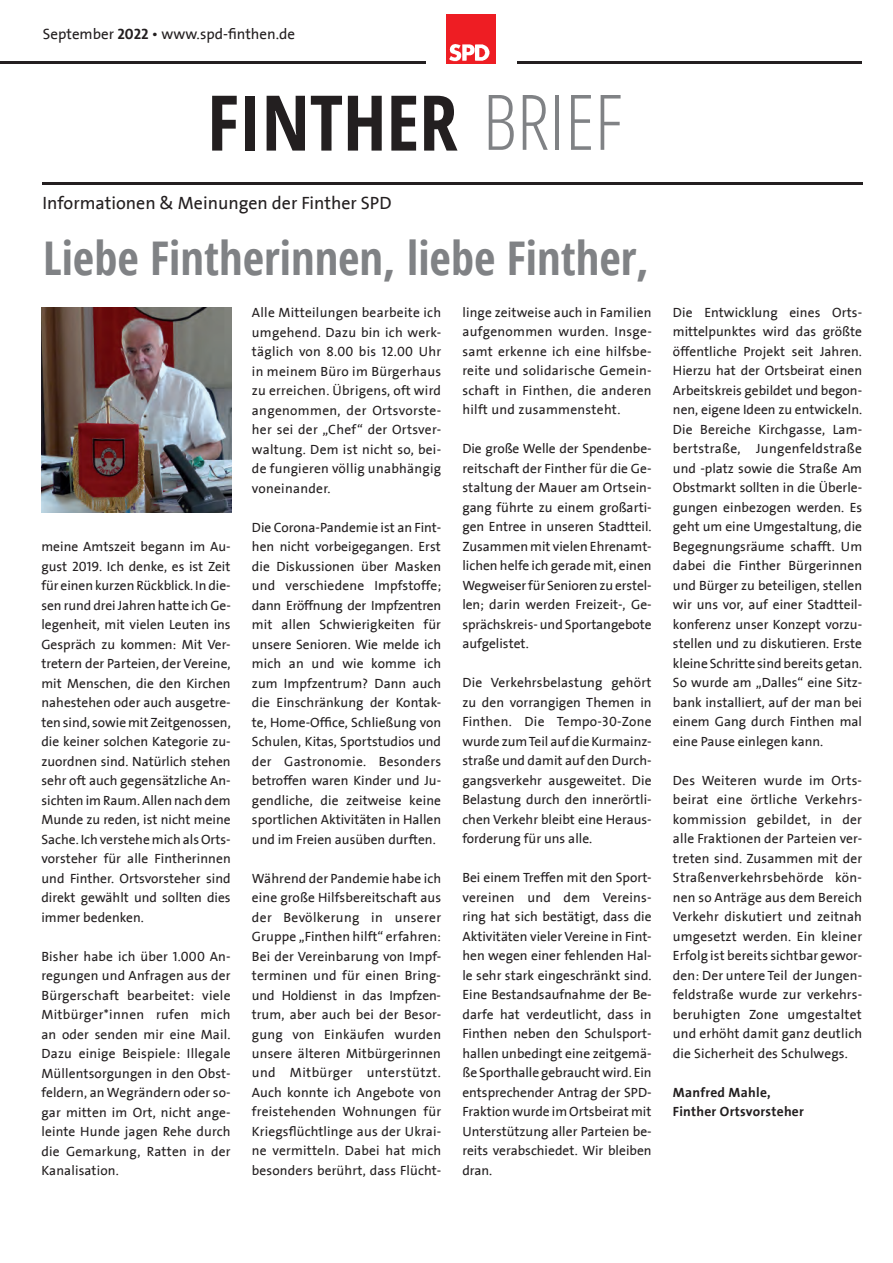
<style>
.page{position:relative;width:893px;height:1263px;background:#fff}
.page>*{position:absolute;margin:0;border:0;box-sizing:border-box;transform-origin:0 0}
.t1{font:700 76.8px "Open Sans Condensed";color:#231f20}
.t2{font:700 46.5px "Open Sans Condensed";color:#808285}
.t3{font:18px "SPD2002 The Sans";color:#231f20}
.t4{font:15px "SPD2002 The Sans";color:#231f20}
.t5{font:13.5px/19.5px "SPD2002 The Sans";color:#231f20;text-align:justify}
.t6{font:700 13.5px/19.5px "SPD2002 The Sans";letter-spacing:.02em;color:#231f20}
.s1{font-weight:700}
.s2{font-weight:300;color:#808285}
</style>
<div class="page">
<hr style="left:517px;top:62px;width:345px;height:2px;background:#231f20">
<img style="left:446px;top:14px;width:50px;height:50px">
<hr style="left:42px;top:183px;width:821px;height:2px;background:#231f20">
<hr style="left:0;top:62px;width:426px;height:2px;background:#231f20">
<img style="left:41px;top:307px;width:190px;height:206px">
<p class="t4" style="left:43px;top:26px;width:254px">September <span class="s1">2022</span> • www.spd-finthen.de</p>
<h1 class="t1" style="left:207px;top:69px;width:416px">FINTHER <span class="s2">BRIEF</span></h1>
<h3 class="t3" style="left:42px;top:194px;width:351px">Informationen &amp; Meinungen der Finther SPD</h3>
<h2 class="t2" style="left:43px;top:226px;width:608px">Liebe Fintherinnen, liebe Finther,</h2>
<p class="t5" style="left:41px;top:537px;width:191px">meine Amtszeit begann im Au&shy;gust 2019. Ich denke, es ist Zeit für einen kurzen Rückblick. In die&shy;sen rund drei Jahren hatte ich Ge&shy;legenheit, mit vielen Leuten ins Gespräch zu kommen: Mit Ver&shy;tretern der Parteien, der Vereine, mit Menschen, die den Kirchen nahestehen oder auch ausgetre&shy;ten sind, sowie mit Zeitgenossen, die keiner solchen Kategorie zu&shy;zuordnen sind. Natürlich stehen sehr oft auch gegensätzliche An&shy;sichten im Raum. Allen nach dem Munde zu reden, ist nicht meine Sache. Ich verstehe mich als Orts&shy;vorsteher für alle Fintherinnen und Finther. Ortsvorsteher sind direkt gewählt und sollten dies immer bedenken.</p>
<p class="t5" style="left:41px;top:947px;width:191px">Bisher habe ich über 1.000 An&shy;regungen und Anfragen aus der Bürgerschaft bearbeitet: viele Mitbürger*innen rufen mich an oder senden mir eine Mail.<br>Dazu einige Beispiele: Illegale Müllentsorgungen in den Obst&shy;feldern, an Wegrändern oder so&shy;gar mitten im Ort, nicht ange&shy;leinte Hunde jagen Rehe durch die Gemarkung, Ratten in der Kanalisation.</p>
<p class="t5" style="left:252px;top:303px;width:191px">Alle Mitteilungen bearbeite ich umgehend. Dazu bin ich werk&shy;täglich von 8.00 bis 12.00 Uhr in meinem Büro im Bürgerhaus zu erreichen. Übrigens, oft wird angenommen, der Ortsvorste&shy;her sei der „Chef“ der Ortsver&shy;waltung. Dem ist nicht so, bei&shy;de fungieren völlig unabhängig voneinander.</p>
<p class="t5" style="left:252px;top:518px;width:191px">Die Corona-Pandemie ist an Fint&shy;hen nicht vorbeigegangen. Erst die Diskussionen über Masken und verschiedene Impfstoffe; dann Eröffnung der Impfzentren mit allen Schwierigkeiten für unsere Senioren. Wie melde ich mich an und wie komme ich zum Impfzentrum? Dann auch die Einschränkung der Kontak&shy;te, Home-Office, Schließung von Schulen, Kitas, Sportstudios und der Gastronomie. Besonders betroffen waren Kinder und Ju&shy;gendliche, die zeitweise keine sportlichen Aktivitäten in Hallen und im Freien ausüben durften.</p>
<p class="t5" style="left:252px;top:869px;width:191px">Während der Pandemie habe ich eine große Hilfsbereitschaft aus der Bevölkerung in unserer Gruppe „Finthen hilft“ erfahren:<br>Bei der Vereinbarung von Impf&shy;terminen und für einen Bring&shy;und Holdienst in das Impfzen&shy;trum, aber auch bei der Besor&shy;gung von Einkäufen wurden unsere älteren Mitbürgerinnen und Mitbürger unterstützt.<br>Auch konnte ich Angebote von freistehenden Wohnungen für Kriegsflüchtlinge aus der Ukrai&shy;ne vermitteln. Dabei hat mich besonders berührt, dass Flücht-</p>
<p class="t5" style="left:462px;top:303px;width:191px">linge zeitweise auch in Familien aufgenommen wurden. Insge&shy;samt erkenne ich eine hilfsbe&shy;reite und solidarische Gemein&shy;schaft in Finthen, die anderen hilft und zusammensteht.</p>
<p class="t5" style="left:462px;top:439px;width:191px">Die große Welle der Spendenbe&shy;reitschaft der Finther für die Ge&shy;staltung der Mauer am Ortsein&shy;gang führte zu einem großarti&shy;gen Entree in unseren Stadtteil.<br>Zusammen mit vielen Ehrenamt&shy;lichen helfe ich gerade mit, einen Wegweiser für Senioren zu erstel&shy;len; darin werden Freizeit-, Ge&shy;sprächskreis- und Sportangebote aufgelistet.</p>
<p class="t5" style="left:462px;top:673px;width:191px">Die Verkehrsbelastung gehört zu den vorrangigen Themen in Finthen. Die Tempo-30-Zone wurde zum Teil auf die Kurmainz&shy;straße und damit auf den Durch&shy;gangsverkehr ausgeweitet. Die Belastung durch den innerörtli&shy;chen Verkehr bleibt eine Heraus&shy;forderung für uns alle.</p>
<p class="t5" style="left:462px;top:868px;width:191px">Bei einem Treffen mit den Sport&shy;vereinen und dem Vereins&shy;ring hat sich bestätigt, dass die Aktivitäten vieler Vereine in Fint&shy;hen wegen einer fehlenden Hal&shy;le sehr stark eingeschränkt sind.<br>Eine Bestandsaufnahme der Be&shy;darfe hat verdeutlicht, dass in Finthen neben den Schulsport&shy;hallen unbedingt eine zeitgemä&shy;ße Sporthalle gebraucht wird. Ein entsprechender Antrag der SPD-Fraktion wurde im Ortsbeirat mit Unterstützung aller Parteien be&shy;reits verabschiedet. Wir bleiben dran.</p>
<p class="t5" style="left:673px;top:303px;width:191px">Die Entwicklung eines Orts&shy;mittelpunktes wird das größte öffentliche Projekt seit Jahren.<br>Hierzu hat der Ortsbeirat einen Arbeitskreis gebildet und begon&shy;nen, eigene Ideen zu entwickeln.<br>Die Bereiche Kirchgasse, Lam&shy;bertstraße, Jungenfeldstraße und -platz sowie die Straße Am Obstmarkt sollten in die Überle&shy;gungen einbezogen werden. Es geht um eine Umgestaltung, die Begegnungsräume schafft. Um dabei die Finther Bürgerinnen und Bürger zu beteiligen, stellen wir uns vor, auf einer Stadtteil&shy;konferenz unser Konzept vorzu&shy;stellen und zu diskutieren. Erste kleine Schritte sind bereits getan.<br>So wurde am „Dalles“ eine Sitz&shy;bank installiert, auf der man bei einem Gang durch Finthen mal eine Pause einlegen kann.</p>
<p class="t5" style="left:673px;top:771px;width:191px">Des Weiteren wurde im Orts&shy;beirat eine örtliche Verkehrs&shy;kommission gebildet, in der alle Fraktionen der Parteien ver&shy;treten sind. Zusammen mit der Straßenverkehrsbehörde kön&shy;nen so Anträge aus dem Bereich Verkehr diskutiert und zeitnah umgesetzt werden. Ein kleiner Erfolg ist bereits sichtbar gewor&shy;den: Der untere Teil der Jungen&shy;feldstraße wurde zur verkehrs&shy;beruhigten Zone umgestaltet und erhöht damit ganz deutlich die Sicherheit des Schulwegs.</p>
<p class="t6" style="left:673px;top:1082px;width:133px">Manfred Mahle,<br>Finther Ortsvorsteher</p>
</div>
